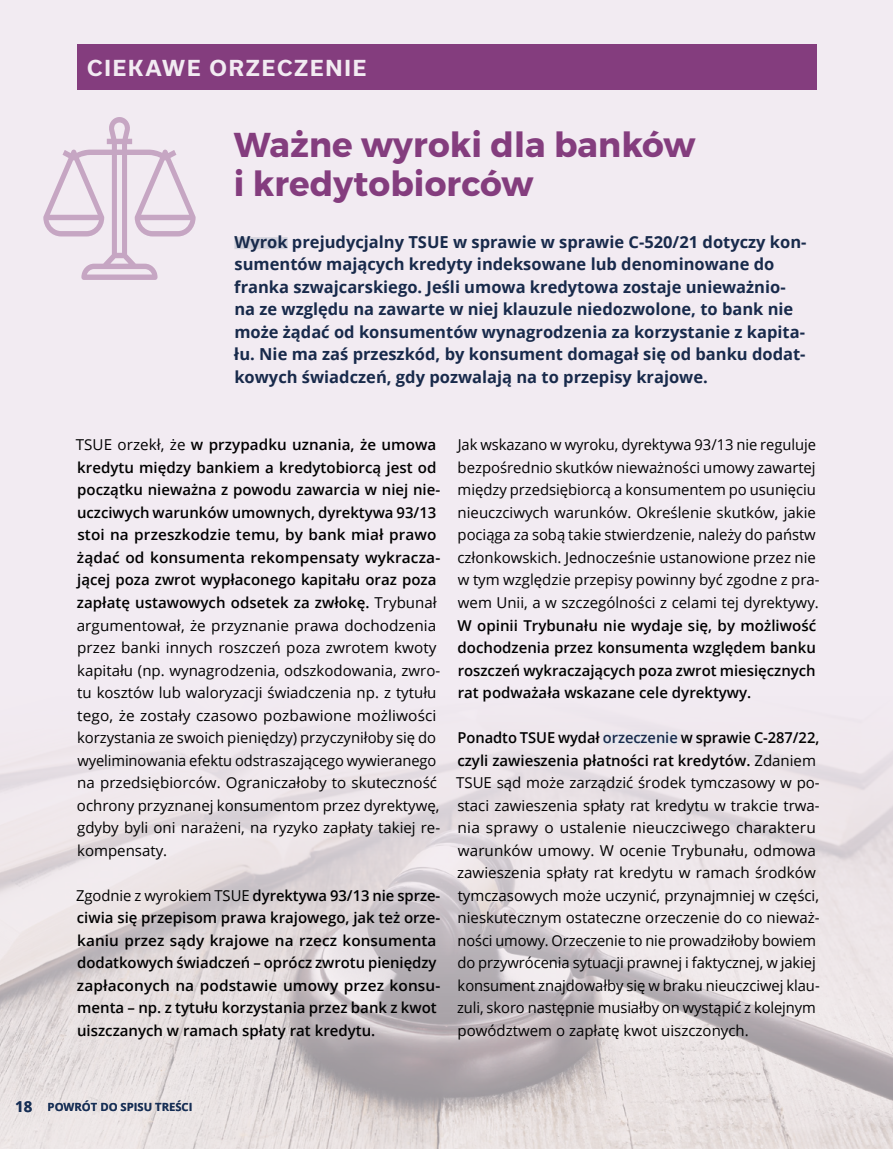
<style>
.page{position:relative;width:893px;height:1149px;background:#fff}
.page>*{position:absolute;margin:0;border:0;box-sizing:border-box;transform-origin:0 0}
.t1{font:34.5px/39px "Trueno Bd";letter-spacing:.005em;color:#843d7e}
.t2{font:700 21px "Usual";letter-spacing:.09em;color:#fff}
.t3{font:700 16.5px/22.5px "Open Sans";color:#182a4b}
.t4{font:15px/22.5px "Open Sans";color:#000}
.t5{font:600 15px/22.5px "Open Sans";color:#000}
.t6{font:700 11.25px "Open Sans";color:#152e55}
.s1{font-weight:600}
.s2{font-weight:400}
.s3{font-weight:600;color:#182a4b}
.s4{font-size:15px}
</style>
<div class="page">
<div style="left:0;top:0;width:893px;height:675px;background:#f2ebf2"></div>
<img style="left:0;top:675px;width:893px;height:473px">
<div style="left:603px;top:732px;width:75px;height:12px;background:#e8e7ed"></div>
<div style="left:234px;top:237px;width:54px;height:12px;background:#d4d3dd"></div>
<h2 class="t2" style="left:87px;top:56px;width:281px">CIEKAWE ORZECZENIE</h2>
<h1 class="t1" style="left:234px;top:126px;width:463px">Ważne wyroki dla banków i kredytobiorców</h1>
<p class="t3" style="left:234px;top:230px;width:574px">Wyrok prejudycjalny TSUE w sprawie w sprawie C-520/21 dotyczy kon&shy;sumentów mających kredyty indeksowane lub denominowane do franka szwajcarskiego. Jeśli umowa kredytowa zostaje unieważnio&shy;na ze względu na zawarte w niej klauzule niedozwolone, to bank nie może żądać od konsumentów wynagrodzenia za korzystanie z kapita&shy;łu. Nie ma zaś przeszkód, by konsument domagał się od banku dodat&shy;kowych świadczeń, gdy pozwalają na to przepisy krajowe.</p>
<p class="t4" style="left:76px;top:433px;width:366px">TSUE orzekł, że <span class="s1">w przypadku uznania, że umowa kredytu między bankiem a kredytobiorcą jest od początku nieważna z powodu zawarcia w niej nie&shy;uczciwych warunków umownych, dyrektywa 93/13 stoi na przeszkodzie temu, by bank miał prawo żądać od konsumenta rekompensaty wykracza&shy;jącej poza zwrot wypłaconego kapitału oraz poza zapłatę ustawowych odsetek za zwłokę.</span> Trybunał argumentował, że przyznanie prawa dochodzenia przez banki innych roszczeń poza zwrotem kwoty kapitału (np. wynagrodzenia, odszkodowania, zwro&shy;tu kosztów lub waloryzacji świadczenia np. z tytułu tego, że zostały czasowo pozbawione możliwości korzystania ze swoich pieniędzy) przyczyniłoby się do wyeliminowania efektu odstraszającego wywieranego na przedsiębiorców. Ograniczałoby to skuteczność ochrony przyznanej konsumentom przez dyrektywę, gdyby byli oni narażeni, na ryzyko zapłaty takiej re&shy;kompensaty.</p>
<p class="t5" style="left:76px;top:883px;width:366px"><span class="s2">Zgodnie z wyrokiem TSUE</span> dyrektywa 93/13 nie sprze&shy;ciwia się przepisom prawa krajowego, jak też orze&shy;kaniu przez sądy krajowe na rzecz konsumenta dodatkowych świadczeń – oprócz zwrotu pieniędzy zapłaconych na podstawie umowy przez konsu&shy;menta – np. z tytułu korzystania przez bank z kwot uiszczanych w ramach spłaty rat kredytu.</p>
<p class="t4" style="left:457px;top:433px;width:364px">Jak wskazano w wyroku, dyrektywa 93/13 nie reguluje bezpośrednio skutków nieważności umowy zawartej między przedsiębiorcą a konsumentem po usunięciu nieuczciwych warunków. Określenie skutków, jakie pociąga za sobą takie stwierdzenie, należy do państw członkowskich. Jednocześnie ustanowione przez nie w tym względzie przepisy powinny być zgodne z pra&shy;wem Unii, a w szczególności z celami tej dyrektywy.</p>
<p class="t5" style="left:458px;top:613px;width:360px;text-align:justify">W opinii Trybunału nie wydaje się, by możliwość dochodzenia przez konsumenta względem banku roszczeń wykraczających poza zwrot miesięcznych rat podważała wskazane cele dyrektywy.</p>
<p class="t4" style="left:456px;top:725px;width:365px"><span class="s1">Ponadto TSUE wydał</span> <span class="s3">orzeczenie</span> <span class="s1">w sprawie C-287/22, czyli zawieszenia płatności rat kredytów.</span> Zdaniem TSUE sąd może zarządzić środek tymczasowy w po&shy;staci zawieszenia spłaty rat kredytu w trakcie trwa&shy;nia sprawy o ustalenie nieuczciwego charakteru warunków umowy. W ocenie Trybunału, odmowa zawieszenia spłaty rat kredytu w ramach środków tymczasowych może uczynić, przynajmniej w części, nieskutecznym ostateczne orzeczenie do co nieważ&shy;ności umowy. Orzeczenie to nie prowadziłoby bowiem do przywrócenia sytuacji prawnej i faktycznej, w jakiej konsument znajdowałby się w braku nieuczciwej klau&shy;zuli, skoro następnie musiałby on wystąpić z kolejnym powództwem o zapłatę kwot uiszczonych.</p>
<p class="t6" style="left:15px;top:1098px;width:179px"><span class="s4">18</span> POWRÓT DO SPISU TREŚCI</p>
</div>
